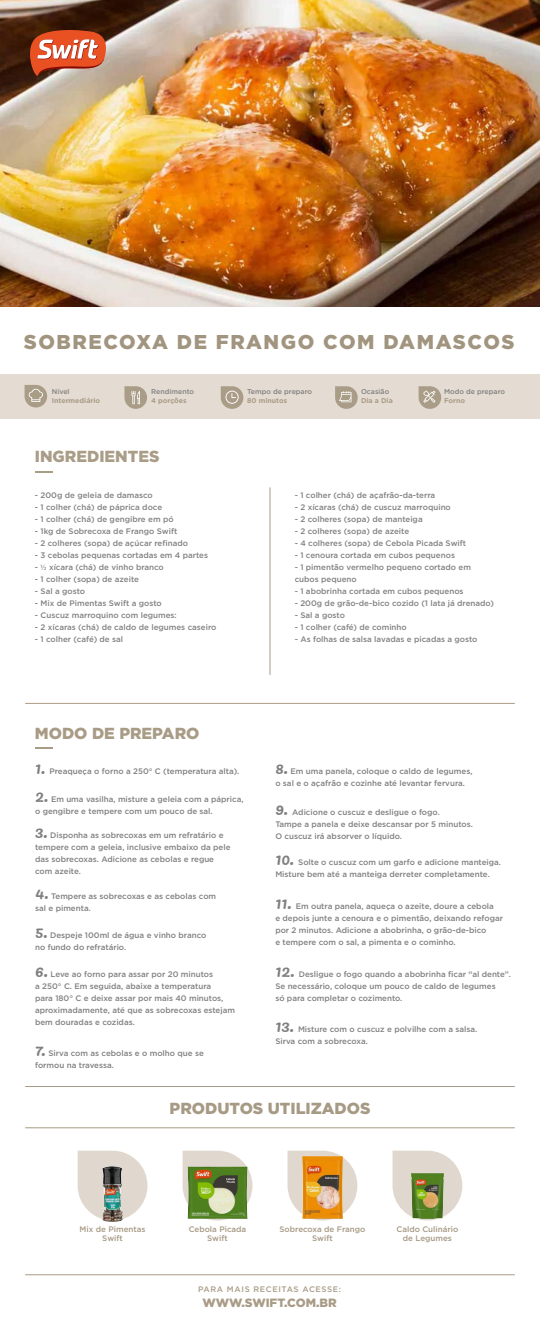
<style>
.page{position:relative;width:540px;height:1323px;background:#fff}
.page>*{position:absolute;margin:0;border:0;box-sizing:border-box;transform-origin:0 0}
.t1{font:900 20px "Gotham";letter-spacing:.08em;color:#a29580}
.t2{font:900 16px "Gotham";color:#a79a84}
.t3{font:900 16px "Gotham";color:#a99c86}
.t4{font:900 16px "Gotham";color:#aa9d87}
.t5{font:900 12px "Gotham";color:#a99c86}
.t6{font:500 8px/12px "Gotham";color:#808080}
.t7{font:500 8px/12px "Gotham";color:#818181}
.t8{font:500 8px/8.8px "Gotham";color:#a69983;text-align:center}
.t9{font:500 8px "Gotham";letter-spacing:.08em;color:#a99c86}
.t10{font:500 7px "Gotham";color:#818181}
.t11{font:700 7px "Gotham";color:#aa9d87}
.s1{font-family:"Myriad Pro";font-weight:400}
.s2{font-family:"Pacifico";font-weight:400;font-size:16px}
</style>
<div class="page">
<img style="left:0;top:0;width:540px;height:307px">
<div style="left:0;top:374px;width:540px;height:45px;background:#e4dbd2"></div>
<svg style="left:25px;top:385px;width:22px;height:22px"></svg>
<svg style="left:124px;top:386px;width:23px;height:23px"></svg>
<svg style="left:221px;top:386px;width:22px;height:23px"></svg>
<svg style="left:335px;top:386px;width:23px;height:23px"></svg>
<svg style="left:419px;top:386px;width:22px;height:23px"></svg>
<svg style="left:27px;top:29px;width:81px;height:47px;background:#c66d51"></svg>
<svg style="left:35px;top:471px;width:17px;height:2px"></svg>
<hr style="left:25px;top:703px;width:490px;height:1px;background:#aa9d87">
<svg style="left:36px;top:747px;width:17px;height:2px"></svg>
<hr style="left:270px;top:487px;width:1px;height:188px;background:#a99c86">
<hr style="left:25px;top:1086px;width:490px;height:1px;background:#a79a84">
<hr style="left:25px;top:1127px;width:490px;height:1px;background:#a79a84">
<hr style="left:25px;top:1274px;width:490px;height:1px;background:#a99c86">
<svg style="left:78px;top:1150px;width:69px;height:69px"></svg>
<svg style="left:183px;top:1150px;width:69px;height:70px"></svg>
<img style="left:188px;top:1166px;width:59px;height:53px">
<svg style="left:288px;top:1150px;width:69px;height:70px"></svg>
<svg style="left:393px;top:1150px;width:69px;height:70px"></svg>
<img style="left:102px;top:1167px;width:21px;height:54px">
<img style="left:411px;top:1173px;width:32px;height:46px">
<img style="left:302px;top:1157px;width:40px;height:62px">
<h1 class="t1" style="left:24px;top:328px;width:492px">SOBRECOXA DE FRANGO COM DAMASCOS</h1>
<p class="t10" style="left:52px;top:386px;width:19px">Nível</p>
<p class="t11" style="left:52px;top:395px;width:50px">Intermediário</p>
<p class="t10" style="left:151px;top:386px;width:44px">Rendimento</p>
<p class="t11" style="left:151px;top:395px;width:37px">4 porções</p>
<h2 class="t4" style="left:35px;top:446px;width:126px">INGREDIENTES</h2>
<p class="t7" style="left:35px;top:489px;width:119px">- 200g de geleia de damasco</p>
<p class="t7" style="left:35px;top:501px;width:129px">- 1 colher (chá) de páprica doce</p>
<p class="t7" style="left:35px;top:513px;width:140px">- 1 colher (chá) de gengibre em pó</p>
<p class="t7" style="left:35px;top:525px;width:144px">- 1kg de Sobrecoxa de Frango Swift</p>
<p class="t7" style="left:35px;top:537px;width:155px">- 2 colheres (sopa) de açúcar refinado</p>
<p class="t7" style="left:35px;top:549px;width:175px">- 3 cebolas pequenas cortadas em 4 partes</p>
<p class="t7" style="left:35px;top:561px;width:130px">- <span class="s1">½</span> xícara (chá) de vinho branco</p>
<p class="t7" style="left:35px;top:573px;width:106px">- 1 colher (sopa) de azeite</p>
<p class="t7" style="left:35px;top:585px;width:52px">- Sal a gosto</p>
<p class="t7" style="left:35px;top:597px;width:128px">- Mix de Pimentas Swift a gosto</p>
<p class="t7" style="left:35px;top:609px;width:143px">- Cuscuz marroquino com legumes:</p>
<p class="t7" style="left:35px;top:621px;width:183px">- 2 xícaras (chá) de caldo de legumes caseiro</p>
<p class="t7" style="left:35px;top:633px;width:90px">- 1 colher (café) de sal</p>
<p class="t10" style="left:247px;top:386px;width:66px">Tempo de preparo</p>
<p class="t11" style="left:247px;top:395px;width:42px">80 minutos</p>
<p class="t10" style="left:361px;top:386px;width:30px">Ocasião</p>
<p class="t11" style="left:361px;top:395px;width:33px">Dia a Dia</p>
<p class="t10" style="left:444px;top:386px;width:62px">Modo de preparo</p>
<p class="t11" style="left:444px;top:395px;width:23px">Forno</p>
<p class="t7" style="left:295px;top:489px;width:142px">- 1 colher (chá) de açafrão-da-terra</p>
<p class="t7" style="left:295px;top:501px;width:158px">- 2 xícaras (chá) de cuscuz marroquino</p>
<p class="t7" style="left:295px;top:513px;width:129px">- 2 colheres (sopa) de manteiga</p>
<p class="t7" style="left:295px;top:525px;width:116px">- 2 colheres (sopa) de azeite</p>
<p class="t7" style="left:295px;top:537px;width:173px">- 4 colheres (sopa) de Cebola Picada Swift</p>
<p class="t7" style="left:295px;top:549px;width:162px">- 1 cenoura cortada em cubos pequenos</p>
<p class="t7" style="left:295px;top:561px;width:178px">- 1 pimentão vermelho pequeno cortado em cubos pequeno</p>
<p class="t7" style="left:295px;top:585px;width:170px">- 1 abobrinha cortada em cubos pequenos</p>
<p class="t7" style="left:295px;top:597px;width:201px">- 200g de grão-de-bico cozido (1 lata já drenado)</p>
<p class="t7" style="left:295px;top:609px;width:52px">- Sal a gosto</p>
<p class="t7" style="left:295px;top:621px;width:114px">- 1 colher (café) de cominho</p>
<p class="t7" style="left:295px;top:633px;width:184px">- As folhas de salsa lavadas e picadas a gosto</p>
<h2 class="t3" style="left:35px;top:722px;width:166px">MODO DE PREPARO</h2>
<p class="t6" style="left:35px;top:765px;width:206px"><span class="s2">1.</span> Preaqueça o forno a 250° C (temperatura alta).</p>
<p class="t6" style="left:275px;top:765px;width:199px"><span class="s2">8.</span> Em uma panela, coloque o caldo de legumes, o sal e o açafrão e cozinhe até levantar fervura.</p>
<p class="t6" style="left:35px;top:793px;width:210px"><span class="s2">2.</span> Em uma vasilha, misture a geleia com a páprica, o gengibre e tempere com um pouco de sal.</p>
<p class="t6" style="left:35px;top:828px;width:197px"><span class="s2">3.</span> Disponha as sobrecoxas em um refratário e tempere com a geleia, inclusive embaixo da pele das sobrecoxas. Adicione as cebolas e regue com azeite.</p>
<p class="t6" style="left:35px;top:890px;width:183px"><span class="s2">4.</span> Tempere as sobrecoxas e as cebolas com sal e pimenta.</p>
<p class="t6" style="left:35px;top:929px;width:173px"><span class="s2">5.</span> Despeje 100ml de água e vinho branco no fundo do refratário.</p>
<p class="t6" style="left:35px;top:967px;width:202px"><span class="s2">6.</span> Leve ao forno para assar por 20 minutos<br>a 250° C. Em seguida, abaixe a temperatura<br>para 180° C e deixe assar por mais 40 minutos, aproximadamente, até que as sobrecoxas estejam bem douradas e cozidas.</p>
<p class="t6" style="left:35px;top:1047px;width:170px"><span class="s2">7.</span> Sirva com as cebolas e o molho que se formou na travessa.</p>
<p class="t6" style="left:275px;top:806px;width:199px"><span class="s2">9.</span> Adicione o cuscuz e desligue o fogo.<br>Tampe a panela e deixe descansar por 5 minutos.<br>O cuscuz irá absorver o líquido.</p>
<p class="t6" style="left:275px;top:856px;width:227px"><span class="s2">10.</span> Solte o cuscuz com um garfo e adicione manteiga.<br>Misture bem até a manteiga derreter completamente.</p>
<p class="t6" style="left:275px;top:900px;width:229px"><span class="s2">11.</span> Em outra panela, aqueça o azeite, doure a cebola<br>e depois junte a cenoura e o pimentão, deixando refogar por 2 minutos. Adicione a abobrinha, o grão-de-bico<br>e tempere com o sal, a pimenta e o cominho.</p>
<p class="t6" style="left:275px;top:967px;width:237px"><span class="s2">12.</span> Desligue o fogo quando a abobrinha ficar “al dente”.<br>Se necessário, coloque um pouco de caldo de legumes<br>só para completar o cozimento.</p>
<p class="t6" style="left:275px;top:1023px;width:204px"><span class="s2">13.</span> Misture com o cuscuz e polvilhe com a salsa.<br>Sirva com a sobrecoxa.</p>
<h2 class="t2" style="left:170px;top:1097px;width:202px">PRODUTOS UTILIZADOS</h2>
<p class="t8" style="left:80px;top:1225px;width:67px">Mix de Pimentas<br>Swift</p>
<p class="t8" style="left:189px;top:1225px;width:59px">Cebola Picada<br>Swift</p>
<p class="t8" style="left:279px;top:1225px;width:87px">Sobrecoxa de Frango<br>Swift</p>
<p class="t8" style="left:397px;top:1225px;width:63px">Caldo Culinário de Legumes</p>
<p class="t9" style="left:198px;top:1283px;width:145px">PARA MAIS RECEITAS ACESSE:</p>
<h3 class="t5" style="left:203px;top:1294px;width:136px">WWW.SWIFT.COM.BR</h3>
</div>
